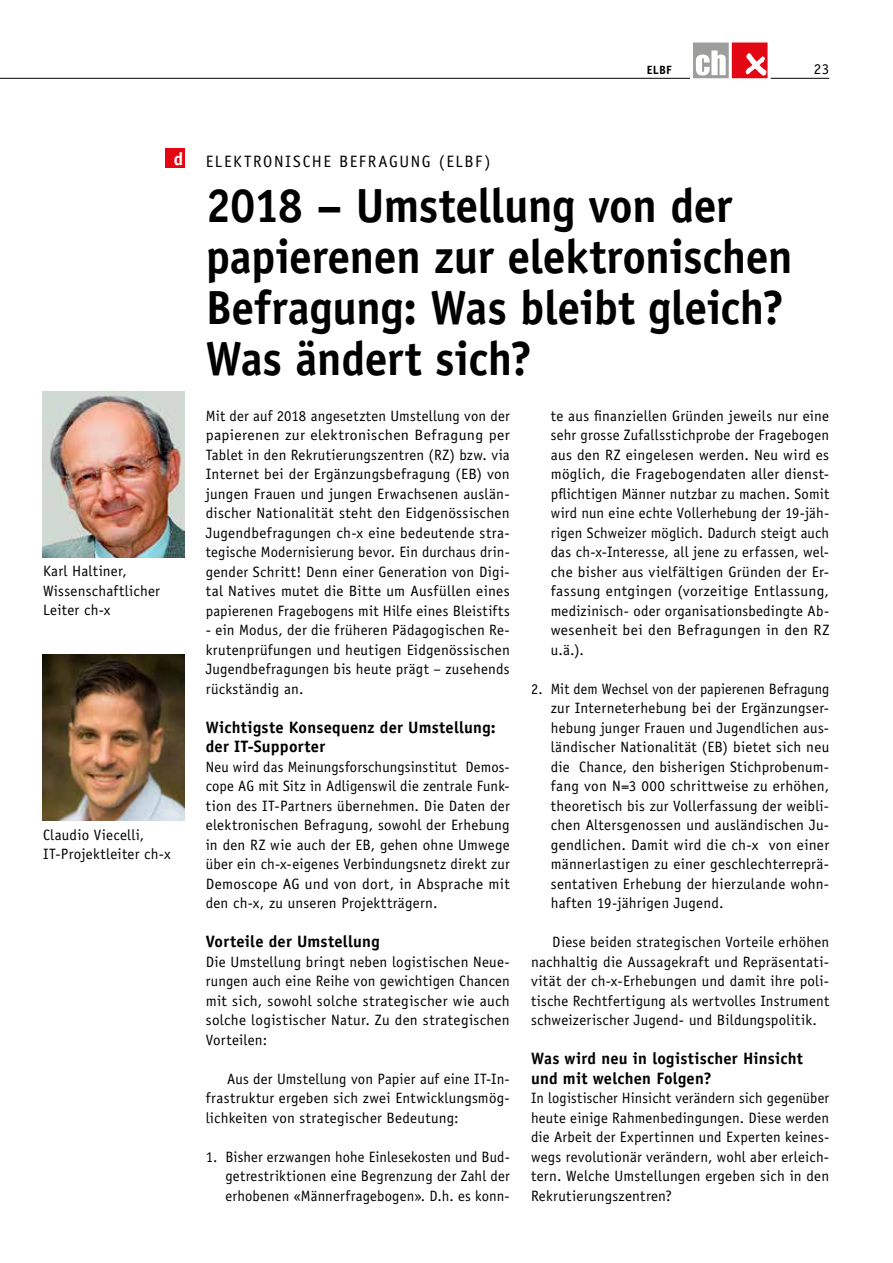
<style>
.page{position:relative;width:893px;height:1263px;background:#fff}
.page>*{position:absolute;margin:0;border:0;box-sizing:border-box;transform-origin:0 0}
.t1{font:700 48px/51px "Officina Sans Std";letter-spacing:-.005em;color:#000;scale:.95 1}
.t2{font:700 18px "Officina Sans Std";color:#fff}
.t3{font:700 16.5px/19.5px "Officina Sans Std";letter-spacing:.015em;color:#000}
.t4{font:16.5px "Officina Sans Std";letter-spacing:.095em;color:#000}
.t5{font:15px/19.5px "Officina Sans Std";letter-spacing:.015em;color:#000;text-align:justify}
.t6{font:15px/19.5px "Officina Sans Std";letter-spacing:.015em;color:#000;text-align:justify;scale:.95 1}
.t7{font:15px/19.5px "Officina Sans Std";letter-spacing:.015em;color:#000;text-align:justify;scale:.96 1}
.t8{font:700 12px "Officina Sans Std";color:#000}
</style>
<div class="page">
<hr style="left:771px;top:78px;width:58px;height:1px;background:#000">
<hr style="left:0;top:78px;width:690px;height:1px;background:#000">
<svg style="left:693px;top:43px;width:74px;height:35px"></svg>
<img style="left:43px;top:391px;width:141px;height:166px">
<img style="left:43px;top:655px;width:141px;height:166px">
<div style="left:165px;top:148px;width:19px;height:19px;background:#e30613"></div>
<p class="t8" style="left:647px;top:62px;width:26px">ELBF</p>
<p class="t5" style="left:814px;top:59px;width:17px">23</p>
<p class="t2" style="left:174px;top:147px;width:11px">d</p>
<p class="t5" style="left:43px;top:561px;width:118px;text-align:left">Karl Haltiner,<br>Wissenschaftlicher<br>Leiter ch-x</p>
<p class="t5" style="left:43px;top:825px;width:129px">Claudio Viecelli,<br>IT-Projektleiter ch-x</p>
<p class="t4" style="left:206px;top:152px;width:286px">ELEKTRONISCHE BEFRAGUNG (ELBF)</p>
<h1 class="t1" style="left:206px;top:179px;width:619px">2018 – Umstellung von der papierenen zur elektronischen<br>Befragung: Was bleibt gleich?<br>Was ändert sich?</h1>
<p class="t5" style="left:206px;top:406px;width:306px">Mit der auf 2018 angesetzten Umstellung von der papierenen zur elektronischen Befragung per Tablet in den Rekrutierungszentren (RZ) bzw. via Internet bei der Ergänzungsbefragung (EB) von jungen Frauen und jungen Erwachsenen auslän&shy;discher Nationalität steht den Eidgenössischen Jugendbefragungen ch-x eine bedeutende stra&shy;tegische Modernisierung bevor. Ein durchaus drin&shy;gender Schritt! Denn einer Generation von Digi&shy;tal Natives mutet die Bitte um Ausfüllen eines papierenen Fragebogens mit Hilfe eines Bleistifts</p>
<p class="t5" style="left:206px;top:620px;width:306px">- ein Modus, der die früheren Pädagogischen Re&shy;krutenprüfungen und heutigen Eidgenössischen Jugendbefragungen bis heute prägt – zusehends rückständig an.</p>
<p class="t3" style="left:206px;top:717px;width:292px">Wichtigste Konsequenz der Umstellung: der IT-Supporter</p>
<p class="t5" style="left:206px;top:757px;width:306px">Neu wird das Meinungsforschungsinstitut Demos&shy;cope AG mit Sitz in Adligenswil die zentrale Funk&shy;tion des IT-Partners übernehmen. Die Daten der elektronischen Befragung, sowohl der Erhebung in den RZ wie auch der EB, gehen ohne Umwege über ein ch-x-eigenes Verbindungsnetz direkt zur Demoscope AG und von dort, in Absprache mit den ch-x, zu unseren Projektträgern.</p>
<p class="t3" style="left:206px;top:932px;width:175px">Vorteile der Umstellung</p>
<p class="t5" style="left:206px;top:952px;width:306px">Die Umstellung bringt neben logistischen Neue&shy;rungen auch eine Reihe von gewichtigen Chancen mit sich, sowohl solche strategischer wie auch solche logistischer Natur. Zu den strategischen Vorteilen:</p>
<p class="t5" style="left:206px;top:1069px;width:306px;text-indent:21px">Aus der Umstellung von Papier auf eine IT-In&shy;frastruktur ergeben sich zwei Entwicklungsmög&shy;lichkeiten von strategischer Bedeutung:</p>
<p class="t5" style="left:225px;top:1147px;width:286px;text-indent:-20px">1. Bisher erzwangen hohe Einlesekosten und Bud&shy;getrestriktionen eine Begrenzung der Zahl der erhobenen «Männerfragebogen». D.h. es konn-</p>
<p class="t5" style="left:551px;top:406px;width:280px">te aus finanziellen Gründen jeweils nur eine sehr grosse Zufallsstichprobe der Fragebogen aus den RZ eingelesen werden. Neu wird es möglich, die Fragebogendaten aller dienst&shy;pflichtigen Männer nutzbar zu machen. Somit wird nun eine echte Vollerhebung der 19-jäh&shy;rigen Schweizer möglich. Dadurch steigt auch das ch-x-Interesse, all jene zu erfassen, wel&shy;che bisher aus vielfältigen Gründen der Er&shy;fassung entgingen (vorzeitige Entlassung, medizinisch- oder organisationsbedingte Ab&shy;wesenheit bei den Befragungen in den RZ u.ä.).</p>
<p class="t6" style="left:551px;top:679px;width:295px;text-indent:-20px">2. Mit dem Wechsel von der papierenen Befragung zur Interneterhebung bei der Ergänzungser&shy;hebung junger Frauen und Jugendlichen aus&shy;ländischer Nationalität (EB) bietet sich neu die Chance, den bisherigen Stichprobenum&shy;fang von N=3 000 schrittweise zu erhöhen, theoretisch bis zur Vollerfassung der weibli&shy;chen Altersgenossen und ausländischen Ju&shy;gendlichen. Damit wird die ch-x von einer männerlastigen zu einer geschlechterreprä&shy;sentativen Erhebung der hierzulande wohn&shy;haften 19-jährigen Jugend.</p>
<p class="t5" style="left:531px;top:932px;width:300px;text-indent:21px">Diese beiden strategischen Vorteile erhöhen nachhaltig die Aussagekraft und Repräsentati&shy;vität der ch-x-Erhebungen und damit ihre poli&shy;tische Rechtfertigung als wertvolles Instrument schweizerischer Jugend- und Bildungspolitik.</p>
<p class="t3" style="left:531px;top:1049px;width:273px">Was wird neu in logistischer Hinsicht und mit welchen Folgen?</p>
<p class="t7" style="left:531px;top:1088px;width:312px">In logistischer Hinsicht verändern sich gegenüber heute einige Rahmenbedingungen. Diese werden die Arbeit der Expertinnen und Experten keines&shy;wegs revolutionär verändern, wohl aber erleich&shy;tern. Welche Umstellungen ergeben sich in den Rekrutierungszentren?</p>
</div>
